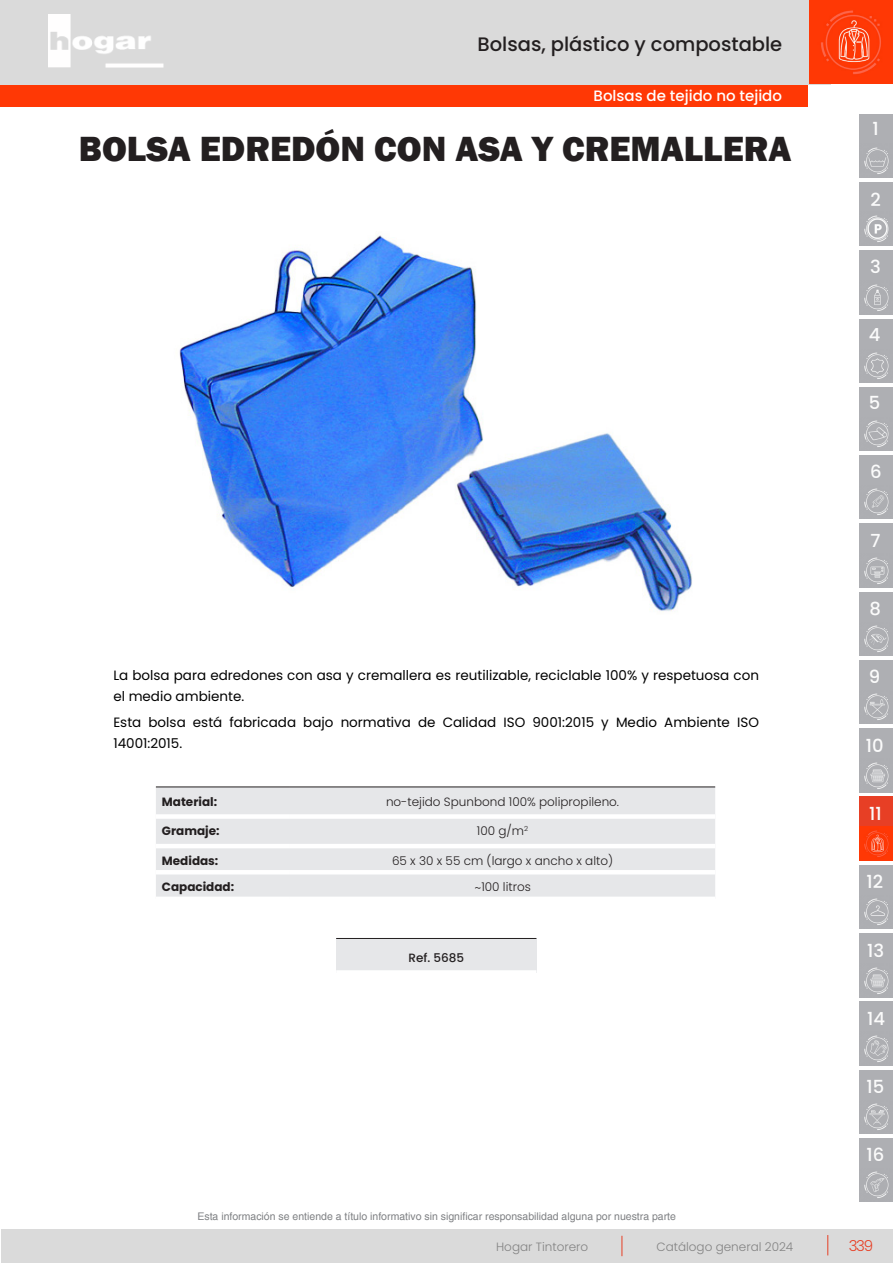
<style>
.page{position:relative;width:893px;height:1263px;background:#fff}
.page>*{position:absolute;margin:0;border:0;box-sizing:border-box;transform-origin:0 0}
.t1{font:800 36px "Franklin Gothic";color:#231f20}
.t2{font:500 19.5px "Poppins";color:#231f20}
.t3{font:500 18px "Poppins";color:#fbfbfb}
.t4{font:500 15px "Poppins";color:#fff}
.t5{font:300 15px "Poppins";color:#e73f25}
.t6{font:13.5px/21px "Poppins";color:#000}
.Estilo_de_párrafo_1{font:300 12px "Poppins";color:#231f20}
.Estilo_de_párrafo_1-2{font:700 12px "Poppins";color:#231f20}
.t7{font:300 12px "Poppins";color:#838383}
.Estilo_de_párrafo_1-3{font:500 12px "Poppins";color:#231f20}
.t8{font:10.5px "Helvetica";color:#7e8083}
.s1{font-family:"Helvetica";font-weight:400}
</style>
<div class="page">
<div style="left:859px;top:728px;width:34px;height:30px;background:#aeafb3"></div>
<div style="left:859px;top:796px;width:34px;height:30px;background:#e73f25"></div>
<div style="left:1px;top:0;width:830px;height:84px;background:#dadada"></div>
<img style="left:48px;top:14px;width:116px;height:53px">
<hr style="left:0;top:1229px;width:1px;height:34px;background:#dadada">
<div style="left:1px;top:1229px;width:892px;height:34px;background:#dadada"></div>
<svg style="left:827px;top:1235px;width:1px;height:21px"></svg>
<svg style="left:622px;top:1236px;width:1px;height:20px"></svg>
<div style="left:859px;top:114px;width:34px;height:30px;background:#aeafb3"></div>
<img style="left:859px;top:348px;width:34px;height:34px">
<div style="left:859px;top:182px;width:34px;height:30px;background:#aeafb3"></div>
<img style="left:859px;top:280px;width:34px;height:34px">
<div style="left:859px;top:250px;width:34px;height:30px;background:#aeafb3"></div>
<img style="left:859px;top:212px;width:34px;height:34px">
<div style="left:859px;top:319px;width:34px;height:29px;background:#aeafb3"></div>
<img style="left:859px;top:417px;width:34px;height:34px">
<div style="left:859px;top:387px;width:34px;height:30px;background:#aeafb3"></div>
<img style="left:859px;top:485px;width:34px;height:34px">
<div style="left:859px;top:455px;width:34px;height:30px;background:#aeafb3"></div>
<img style="left:859px;top:553px;width:34px;height:34px">
<div style="left:859px;top:523px;width:34px;height:30px;background:#aeafb3"></div>
<img style="left:859px;top:621px;width:34px;height:34px">
<div style="left:859px;top:592px;width:34px;height:29px;background:#aeafb3"></div>
<img style="left:859px;top:690px;width:34px;height:34px">
<div style="left:859px;top:660px;width:34px;height:30px;background:#aeafb3"></div>
<img style="left:859px;top:758px;width:34px;height:34px">
<img style="left:859px;top:826px;width:34px;height:34px">
<img style="left:859px;top:895px;width:34px;height:34px">
<div style="left:859px;top:865px;width:34px;height:30px;background:#aeafb3"></div>
<img style="left:859px;top:963px;width:34px;height:34px">
<div style="left:859px;top:933px;width:34px;height:30px;background:#aeafb3"></div>
<img style="left:859px;top:1031px;width:34px;height:34px">
<div style="left:859px;top:1001px;width:34px;height:30px;background:#aeafb3"></div>
<img style="left:859px;top:1099px;width:34px;height:34px">
<div style="left:859px;top:1070px;width:34px;height:29px;background:#aeafb3"></div>
<img style="left:859px;top:1167px;width:34px;height:34px">
<div style="left:859px;top:1138px;width:34px;height:29px;background:#aeafb3"></div>
<img style="left:859px;top:144px;width:34px;height:34px">
<img style="left:810px;top:0;width:83px;height:84px">
<svg style="left:0;top:0;width:1px;height:85px"></svg>
<div style="left:0;top:85px;width:808px;height:21px;background:#ff3805"></div>
<div style="left:156px;top:788px;width:559px;height:108px;background:#e6e7e9"></div>
<div style="left:156px;top:814px;width:134px;height:5px;background:#fff"></div>
<div style="left:290px;top:814px;width:425px;height:5px;background:#fff"></div>
<hr style="left:156px;top:844px;width:134px;height:4px;background:#fff">
<hr style="left:290px;top:844px;width:425px;height:4px;background:#fff">
<hr style="left:156px;top:870px;width:134px;height:4px;background:#fff">
<hr style="left:290px;top:870px;width:425px;height:4px;background:#fff">
<hr style="left:156px;top:787px;width:134px;height:1px;background:#231f20">
<hr style="left:290px;top:787px;width:425px;height:1px;background:#231f20">
<div style="left:336px;top:938px;width:200px;height:34px;background:#e6e7e9"></div>
<hr style="left:336px;top:938px;width:200px;height:1px;background:#231f20">
<div style="left:336px;top:970px;width:200px;height:5px;background:#fff"></div>
<img style="left:179px;top:235px;width:513px;height:377px">
<h2 class="t2" style="left:477px;top:33px;width:306px">Bolsas, plástico y compostable</h2>
<p class="t4" style="left:594px;top:87px;width:190px">Bolsas de tejido no tejido</p>
<p class="t1" style="left:79px;top:126px;width:714px">BOLSA EDREDÓN CON ASA Y CREMALLERA</p>
<p class="t6" style="left:113px;top:665px;width:647px">La bolsa para edredones con asa y cremallera es reutilizable, reciclable 100% y respetuosa con el medio ambiente.</p>
<p class="t6" style="left:113px;top:711px;width:647px">Esta bolsa está fabricada bajo normativa de Calidad ISO 9001:2015 y Medio Ambiente ISO<br>14001:2015.</p>
<p class="Estilo_de_párrafo_1-2" style="left:162px;top:794px;width:57px">Material:</p>
<p class="Estilo_de_párrafo_1" style="left:386px;top:794px;width:235px">no-tejido Spunbond 100% polipropileno.</p>
<p class="Estilo_de_párrafo_1-2" style="left:162px;top:824px;width:59px">Gramaje:</p>
<p class="Estilo_de_párrafo_1" style="left:477px;top:824px;width:53px">100 g/m<sup>2</sup></p>
<p class="Estilo_de_párrafo_1-2" style="left:162px;top:853px;width:58px">Medidas:</p>
<p class="Estilo_de_párrafo_1" style="left:392px;top:853px;width:223px">65 x 30 x 55 cm (largo x ancho x alto)</p>
<p class="Estilo_de_párrafo_1-2" style="left:162px;top:880px;width:74px">Capacidad:</p>
<p class="Estilo_de_párrafo_1" style="left:474px;top:880px;width:58px"><span class="s1">~</span>100 litros</p>
<p class="Estilo_de_párrafo_1-3" style="left:408px;top:951px;width:57px">Ref. 5685</p>
<p class="t8" style="left:197px;top:1210px;width:480px">Esta información se entiende a título informativo sin significar responsabilidad alguna por nuestra parte</p>
<h3 class="t3" style="left:873px;top:119px;width:8px">1</h3>
<h3 class="t3" style="left:870px;top:189px;width:12px">2</h3>
<h3 class="t3" style="left:870px;top:256px;width:12px">3</h3>
<h3 class="t3" style="left:869px;top:324px;width:13px">4</h3>
<h3 class="t3" style="left:869px;top:393px;width:13px">5</h3>
<h3 class="t3" style="left:870px;top:461px;width:13px">6</h3>
<h3 class="t3" style="left:870px;top:530px;width:12px">7</h3>
<h3 class="t3" style="left:869px;top:598px;width:13px">8</h3>
<h3 class="t3" style="left:869px;top:666px;width:13px">9</h3>
<h3 class="t3" style="left:866px;top:735px;width:19px">10</h3>
<h3 class="t3" style="left:869px;top:803px;width:14px">11</h3>
<h3 class="t3" style="left:867px;top:871px;width:18px">12</h3>
<h3 class="t3" style="left:867px;top:940px;width:18px">13</h3>
<h3 class="t3" style="left:867px;top:1008px;width:19px">14</h3>
<h3 class="t3" style="left:866px;top:1076px;width:19px">15</h3>
<h3 class="t3" style="left:866px;top:1144px;width:19px">16</h3>
<p class="t7" style="left:496px;top:1240px;width:94px">Hogar Tintorero</p>
<p class="t7" style="left:656px;top:1240px;width:138px">Catálogo general 2024</p>
<p class="t5" style="left:849px;top:1237px;width:26px">339</p>
</div>
